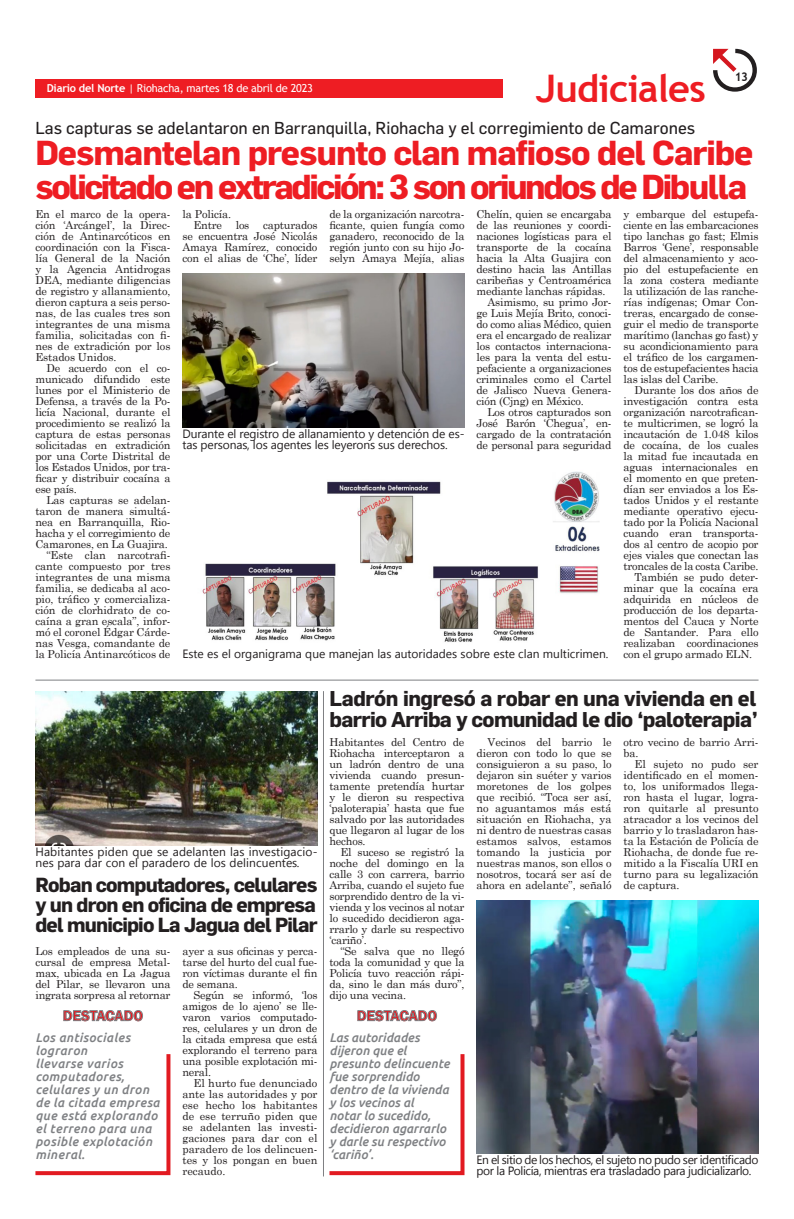
<style>
.page{position:relative;width:794px;height:1219px;background:#fff}
.page>*{position:absolute;margin:0;border:0;box-sizing:border-box;transform-origin:0 0}
.Texto_capitular{font:700 38px "Trebuchet MS";letter-spacing:-.02em;color:#ee1d23}
.Título_medio_34pt{font:700 34px/34px "Flama";letter-spacing:-.04em;color:#ee1d23}
.Titulo_Medio_30Pt{font:700 21px/21px "Flama";letter-spacing:-.025em;color:#231f20}
.Título_medio_22pt{font:700 20px/20px "Flama";letter-spacing:-.04em;color:#231f20;text-align:justify}
.Antetitulo{font:17px "Flama";color:#231f20}
.Destacado_Segoe_Bold{font:600 15px "Franklin Gothic";color:#e21a21}
.Destacado{font:italic 500 12.6px/13px "Ubuntu";color:#7e8083}
.Destacado-2{font:italic 500 12.6px/13px "Ubuntu";letter-spacing:.03em;color:#7e8083}
.Pié_de_foto{font:12px/11px "Segoe UI";letter-spacing:-.01em;color:#231f20}
.Pié_de_foto-2{font:12px/11px "Segoe UI";letter-spacing:-.03em;color:#231f20}
.Pié_de_foto-3{font:12px/11px "Segoe UI";letter-spacing:.01em;color:#231f20}
.Texto_capitular-2{font:700 12px "Trebuchet MS";color:#231f20}
.Texto{font:11px/11px "Century Schoolbook";letter-spacing:-.02em;color:#231f20;text-align:justify}
.Texto_sin_sangrias{font:11px/11px "Century Schoolbook";letter-spacing:-.02em;color:#231f20;text-align:justify}
.Texto-2{font:11px "Trebuchet MS";letter-spacing:-.02em;color:#fff}
.s1{font-weight:700}
</style>
<div class="page">
<svg style="left:713px;top:49px;width:44px;height:43px"></svg>
<div style="left:35px;top:79px;width:468px;height:18px;background:#ee1d23"></div>
<img style="left:182px;top:273px;width:282px;height:155px">
<img style="left:202px;top:471px;width:398px;height:171px">
<hr style="left:35px;top:680px;width:723px;height:1px;background:#7e8083">
<img style="left:476px;top:900px;width:282px;height:253px">
<svg style="left:329px;top:1054px;width:136px;height:122px"></svg>
<svg style="left:357px;top:1010px;width:80px;height:11px"></svg>
<hr style="left:323px;top:691px;width:1px;height:485px;background:#7e8083">
<img style="left:35px;top:691px;width:282px;height:154px">
<svg style="left:35px;top:1054px;width:136px;height:122px"></svg>
<svg style="left:63px;top:1010px;width:80px;height:11px"></svg>
<p class="Texto-2" style="left:47px;top:81px;width:268px"><span class="s1">Diario del Norte</span> | Riohacha, martes 18 de abril de 2023</p>
<p class="Texto_capitular" style="left:536px;top:65px;width:171px">Judiciales</p>
<p class="Antetitulo" style="left:35px;top:118px;width:661px">Las capturas se adelantaron en Barranquilla, Riohacha y el corregimiento de Camarones</p>
<p class="Texto_capitular-2" style="left:734px;top:69px;width:15px">13</p>
<p class="Título_medio_34pt" style="left:35px;top:135px;width:719px">Desmantelan presunto clan mafioso del Caribe solicitado en extradición: 3 son oriundos de Dibulla</p>
<p class="Texto_sin_sangrias" style="left:35px;top:208px;width:136px">En el marco de la opera&shy;ción ‘Arcángel’, la Direc&shy;ción de Antinarcóticos en coordinación con la Fisca&shy;lía General de la Nación y la Agencia Antidrogas DEA, mediante diligencias de registro y allanamiento, dieron captura a seis perso&shy;nas, de las cuales tres son integrantes de una misma familia, solicitadas con fi&shy;nes de extradición por los Estados Unidos.</p>
<p class="Texto" style="left:35px;top:362px;width:136px;text-indent:11px">De acuerdo con el co&shy;municado difundido este lunes por el Ministerio de Defensa, a través de la Po&shy;licía Nacional, durante el procedimiento se realizó la captura de estas personas solicitadas en extradición por una Corte Distrital de los Estados Unidos, por tra&shy;ficar y distribuir cocaína a ese país.</p>
<p class="Texto" style="left:35px;top:494px;width:136px;text-indent:11px">Las capturas se adelan&shy;taron de manera simultá&shy;nea en Barranquilla, Rio&shy;hacha y el corregimiento de Camarones, en La Guajira.</p>
<p class="Texto" style="left:35px;top:549px;width:136px;text-indent:11px">“Este clan narcotrafi&shy;cante compuesto por tres integrantes de una misma familia, se dedicaba al aco&shy;pio, tráfico y comercializa&shy;ción de clorhidrato de co&shy;caína a gran escala”, infor&shy;mó el coronel Édgar Cárde&shy;nas Vesga, comandante de la Policía Antinarcóticos de</p>
<p class="Texto" style="left:623px;top:208px;width:136px">y embarque del estupefa&shy;ciente en las embarcaciones tipo lanchas go fast; Elmis Barros ‘Gene’, responsable del almacenamiento y aco&shy;pio del estupefaciente en la zona costera mediante la utilización de las ranche&shy;rías indígenas; Omar Con&shy;treras, encargado de conse&shy;guir el medio de transporte marítimo (lanchas go fast) y su acondicionamiento para el tráfico de los cargamen&shy;tos de estupefacientes hacia las islas del Caribe.</p>
<p class="Texto" style="left:623px;top:384px;width:136px;text-indent:11px">Durante los dos años de investigación contra esta organización narcotrafican&shy;te multicrimen, se logró la incautación de 1.048 kilos de cocaína, de los cuales la mitad fue incautada en aguas internacionales en el momento en que preten&shy;dían ser enviados a los Es&shy;tados Unidos y el restante mediante operativo ejecu&shy;tado por la Policía Nacional cuando eran transporta&shy;dos al centro de acopio por ejes viales que conectan las troncales de la costa Caribe.</p>
<p class="Texto" style="left:623px;top:571px;width:136px;text-indent:11px">También se pudo deter&shy;minar que la cocaína era adquirida en núcleos de producción de los departa&shy;mentos del Cauca y Norte de Santander. Para ello realizaban coordinaciones</p>
<p class="Texto" style="left:182px;top:219px;width:136px;text-indent:81px">capturados se encuentra José Nicolás Amaya Ramírez, conocido con el alias de ‘Che’, líder</p>
<p class="Texto" style="left:329px;top:208px;width:136px">de la organización narcotra&shy;ficante, quien fungía como ganadero, reconocido de la región junto con su hijo Jo&shy;selyn Amaya Mejía, alias</p>
<p class="Texto" style="left:476px;top:208px;width:136px">Chelín, quien se encargaba de las reuniones y coordi&shy;naciones logísticas para el transporte de la cocaína hacia la Alta Guajira con destino hacia las Antillas caribeñas y Centroamérica mediante lanchas rápidas.</p>
<p class="Texto" style="left:476px;top:296px;width:136px;text-indent:11px">Asimismo, su primo Jor&shy;ge Luis Mejía Brito, conoci&shy;do como alias Médico, quien era el encargado de realizar los contactos internaciona&shy;les para la venta del estu&shy;pefaciente a organizaciones criminales como el Cartel de Jalisco Nueva Genera&shy;ción (Cjng) en México.</p>
<p class="Texto" style="left:476px;top:406px;width:136px;text-indent:11px">Los otros capturados son José Barón ‘Chegua’, en&shy;cargado de la contratación de personal para seguridad</p>
<p class="Texto" style="left:182px;top:208px;width:50px">la Policía.</p>
<p class="Texto" style="left:193px;top:219px;width:30px">Entre</p>
<p class="Texto" style="left:236px;top:219px;width:15px">los</p>
<p class="Pié_de_foto" style="left:182px;top:428px;width:283px">Durante el registro de allanamiento y detención de es&shy;tas personas, los agentes les leyerons sus derechos.</p>
<p class="Pié_de_foto" style="left:182px;top:648px;width:428px">Este es el organigrama que manejan las autoridades sobre este clan multicrimen.</p>
<p class="Texto" style="left:623px;top:648px;width:130px">con el grupo armado ELN.</p>
<p class="Pié_de_foto-3" style="left:35px;top:846px;width:283px">Habitantes piden que se adelanten las investigacio&shy;nes para dar con el paradero de los delincuentes.</p>
<p class="Título_medio_22pt" style="left:35px;top:875px;width:283px">Roban computadores, celulares y un dron en oficina de empresa del municipio La Jagua del Pilar</p>
<p class="Texto_sin_sangrias" style="left:35px;top:945px;width:136px">Los empleados de una su&shy;cursal de empresa Metal&shy;max, ubicada en La Jagua del Pilar, se llevaron una ingrata sorpresa al retornar</p>
<p class="Texto_sin_sangrias" style="left:182px;top:945px;width:136px">ayer a sus oficinas y perca&shy;tarse del hurto del cual fue&shy;ron víctimas durante el fin de semana.</p>
<p class="Texto" style="left:182px;top:989px;width:136px;text-indent:11px">Según se informó, ‘los amigos de lo ajeno’ se lle&shy;varon varios computado&shy;res, celulares y un dron de la citada empresa que está explorando el terreno para una posible explotación mi&shy;neral.</p>
<p class="Texto" style="left:182px;top:1077px;width:136px;text-indent:11px">El hurto fue denunciado ante las autoridades y por ese hecho los habitantes de ese terruño piden que se adelanten las investi&shy;gaciones para dar con el paradero de los delincuen&shy;tes y los pongan en buen recaudo.</p>
<p class="Destacado_Segoe_Bold" style="left:63px;top:1006px;width:82px">DESTACADO</p>
<p class="Destacado-2" style="left:35px;top:1031px;width:126px">Los antisociales lograron<br>llevarse varios computadores, celulares y un dron de la citada empresa que está explorando el terreno para una posible explotación mineral.</p>
<p class="Titulo_Medio_30Pt" style="left:329px;top:687px;width:430px">Ladrón ingresó a robar en una vivienda en el barrio Arriba y comunidad le dio ‘paloterapia’</p>
<p class="Texto_sin_sangrias" style="left:329px;top:736px;width:136px">Habitantes del Centro de Riohacha interceptaron a un ladrón dentro de una vivienda cuando presun&shy;tamente pretendía hurtar y le dieron su respectiva ‘paloterapia’ hasta que fue salvado por las autoridades que llegaron al lugar de los hechos.</p>
<p class="Texto" style="left:329px;top:846px;width:136px;text-indent:11px">El suceso se registró la noche del domingo en la calle 3 con carrera, barrio Arriba, cuando el sujeto fue sorprendido dentro de la vi&shy;vienda y los vecinos al notar lo sucedido decidieron aga&shy;rrarlo y darle su respectivo ‘cariño’.</p>
<p class="Texto" style="left:329px;top:945px;width:136px;text-indent:11px">“Se salva que no llegó toda la comunidad y que la Policía tuvo reacción rápi&shy;da, sino le dan más duro”, dijo una vecina.</p>
<p class="Texto" style="left:623px;top:736px;width:136px">otro vecino de barrio Arri&shy;ba.</p>
<p class="Texto" style="left:623px;top:758px;width:136px;text-indent:11px">El sujeto no pudo ser identificado en el momen&shy;to, los uniformados llega&shy;ron hasta el lugar, logra&shy;ron quitarle al presunto atracador a los vecinos del barrio y lo trasladaron has&shy;ta la Estación de Policía de Riohacha, de donde fue re&shy;mitido a la Fiscalía URI en turno para su legalización de captura.</p>
<p class="Texto" style="left:476px;top:736px;width:136px;text-indent:11px">Vecinos del barrio le dieron con todo lo que se consiguieron a su paso, lo dejaron sin suéter y varios moretones de los golpes que recibió. “Toca ser así, no aguantamos más está situación en Riohacha, ya ni dentro de nuestras casas estamos salvos, estamos tomando la justicia por nuestras manos, son ellos o nosotros, tocará ser así de ahora en adelante”, señaló</p>
<p class="Destacado_Segoe_Bold" style="left:357px;top:1006px;width:82px">DESTACADO</p>
<p class="Destacado" style="left:329px;top:1031px;width:122px">Las autoridades dijeron que el presunto delincuente fue sorprendido dentro de la vivienda y los vecinos al<br>notar lo sucedido, decidieron agarrarlo y darle su respectivo ‘cariño’.</p>
<p class="Pié_de_foto-2" style="left:476px;top:1154px;width:283px">En el sitio de los hechos, el sujeto no pudo ser identificado por la Policía, mientras era trasladado para judicializarlo.</p>
</div>
